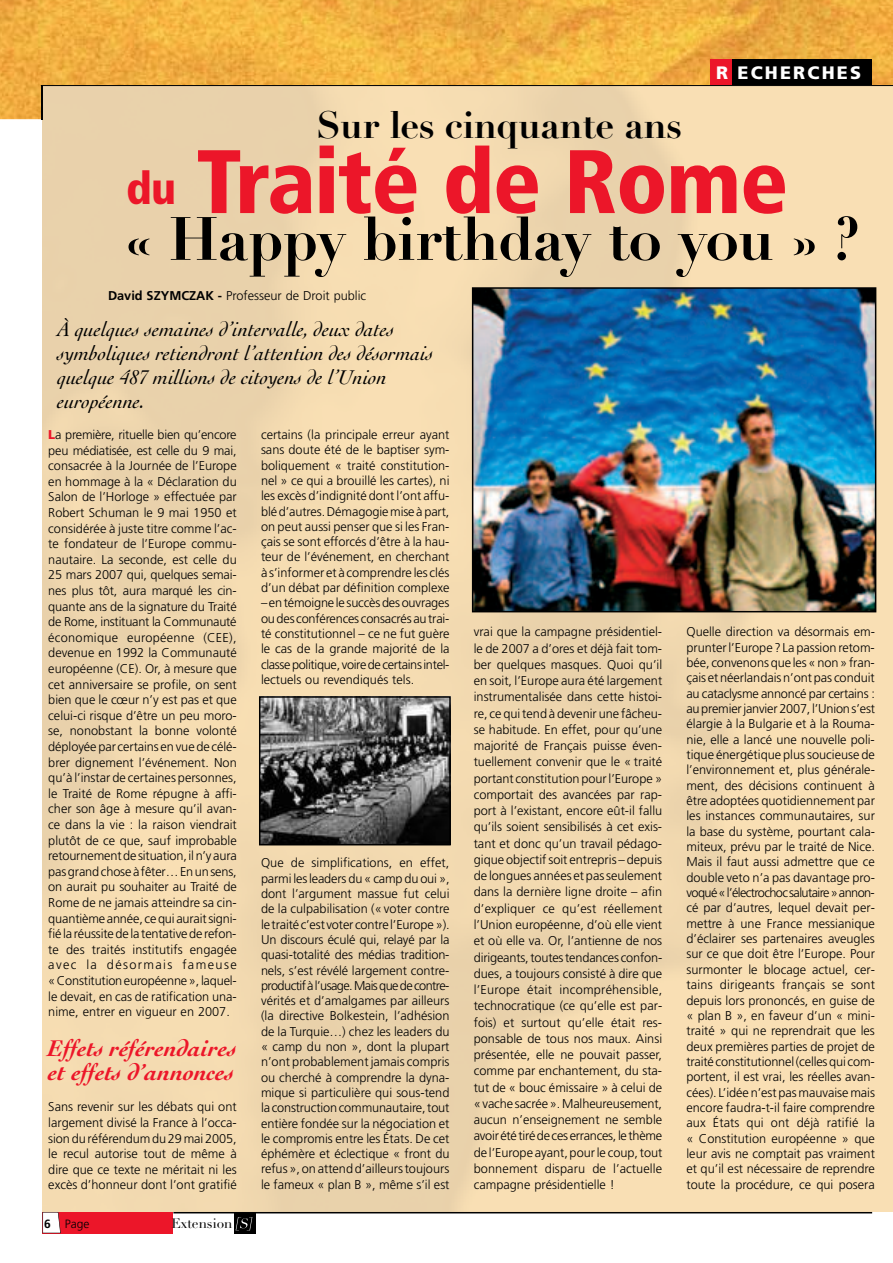
<style>
.page{position:relative;width:893px;height:1263px;background:#fff}
.page>*{position:absolute;margin:0;border:0;box-sizing:border-box;transform-origin:0 0}
.t1{font:900 condensed 90px "Frutiger";letter-spacing:-.015em;color:#ec1629}
.t2{font:700 60px "Didot LH";letter-spacing:-.015em;color:#000}
.t3{font:700 37.5px "Didot LH";letter-spacing:-.015em;color:#000}
.t4{font:italic 700 24px/24.3px "Cochin";color:#ec1629}
.t5{font:italic 21px/24px "Cochin";color:#000}
.t6{font:900 18px "Frutiger";letter-spacing:.12em;color:#fff}
.t7{font:13.5px "Didot LH";color:#000}
.t8{font:300 12.75px/15.3px "Frutiger";color:#000;text-align:justify}
.t9{font:300 12px "Frutiger";color:#000}
.s1{font-size:45px}
.s2{font-weight:700}
.s3{font-weight:900;color:#ec1629}
</style>
<div class="page">
<div style="left:43px;top:85px;width:849px;height:1127px;background:#f9dfb4"></div>
<img style="left:0;top:0;width:892px;height:119px">
<hr style="left:41px;top:85px;width:2px;height:34px;background:#000">
<hr style="left:41px;top:85px;width:851px;height:1px;background:#000">
<div style="left:731px;top:60px;width:141px;height:25px;background:#000"></div>
<div style="left:710px;top:60px;width:21px;height:25px;background:#ec1629"></div>
<hr style="left:173px;top:1212px;width:699px;height:1px;background:#000">
<div style="left:234px;top:1212px;width:21px;height:21px;background:#000"></div>
<svg style="left:235px;top:1217px;width:17px;height:13px"></svg>
<div style="left:43px;top:1212px;width:130px;height:21px;background:#ec1629"></div>
<svg style="left:43px;top:1212px;width:18px;height:21px"></svg>
<img style="left:475px;top:290px;width:398px;height:319px">
<div style="left:472px;top:287px;width:404px;height:325px;border:2px solid #000"></div>
<img style="left:262px;top:699px;width:186px;height:143px">
<div style="left:259px;top:696px;width:192px;height:149px;border:2px solid #000"></div>
<h3 class="t6" style="left:716px;top:65px;width:146px">R ECHERCHES</h3>
<h3 class="t3" style="left:316px;top:111px;width:367px">Sur les cinquante ans</h3>
<h1 class="t1" style="left:126px;top:146px;width:663px"><span class="s1">du</span> Traité de Rome</h1>
<h2 class="t2" style="left:126px;top:217px;width:736px">« Happy birthday to you » ?</h2>
<p class="t8" style="left:108px;top:289px;width:260px"><span class="s2">David SZYMCZAK -</span> Professeur de Droit public</p>
<h3 class="t5" style="left:57px;top:319px;width:377px">À quelques semaines d’intervalle, deux dates symboliques retiendront l’attention des désormais quelque 487 millions de citoyens de l’Union européenne.</h3>
<p class="t8" style="left:48px;top:428px;width:190px"><span class="s3">L</span>a première, rituelle bien qu’encore peu médiatisée, est celle du 9 mai, consacrée à la Journée de l’Europe en hommage à la « Déclaration du Salon de l’Horloge » effectuée par Robert Schuman le 9 mai 1950 et considérée à juste titre comme l’ac&shy;te fondateur de l’Europe commu&shy;nautaire. La seconde, est celle du 25 mars 2007 qui, quelques semai&shy;nes plus tôt, aura marqué les cin&shy;quante ans de la signature du Traité de Rome, instituant la Communauté économique européenne (CEE), devenue en 1992 la Communauté européenne (CE). Or, à mesure que cet anniversaire se profile, on sent bien que le cœur n’y est pas et que celui-ci risque d’être un peu moro&shy;se, nonobstant la bonne volonté déployée par certains en vue de célé&shy;brer dignement l’événement. Non qu’à l’instar de certaines personnes, le Traité de Rome répugne à affi&shy;cher son âge à mesure qu’il avan&shy;ce dans la vie : la raison viendrait plutôt de ce que, sauf improbable retournement de situation, il n’y aura pas grand chose à fêter… En un sens, on aurait pu souhaiter au Traité de Rome de ne jamais atteindre sa cin&shy;quantième année, ce qui aurait signi&shy;fié la réussite de la tentative de refon&shy;te des traités institutifs engagée avec la désormais fameuse « Constitution européenne », laquel&shy;le devait, en cas de ratification una&shy;nime, entrer en vigueur en 2007.</p>
<h3 class="t4" style="left:48px;top:1038px;width:190px">Effets référendaires et effets d’annonces</h3>
<p class="t8" style="left:48px;top:1100px;width:190px">Sans revenir sur les débats qui ont largement divisé la France à l’occa&shy;sion du référendum du 29 mai 2005, le recul autorise tout de même à dire que ce texte ne méritait ni les excès d’honneur dont l’ont gratifié</p>
<p class="t9" style="left:44px;top:1219px;width:47px"><span class="s2">6</span> Page</p>
<p class="t7" style="left:171px;top:1218px;width:62px">Extension</p>
<p class="t8" style="left:261px;top:428px;width:190px">certains (la principale erreur ayant sans doute été de le baptiser sym&shy;boliquement « traité constitution&shy;nel » ce qui a brouillé les cartes), ni les excès d’indignité dont l’ont affu&shy;blé d’autres. Démagogie mise à part, on peut aussi penser que si les Fran&shy;çais se sont efforcés d’être à la hau&shy;teur de l’événement, en cherchant à s’informer et à comprendre les clés d’un débat par définition complexe</p>
<p class="t8" style="left:261px;top:596px;width:190px">– en témoigne le succès des ouvrages ou des conférences consacrés au trai&shy;té constitutionnel – ce ne fut guère le cas de la grande majorité de la classe politique, voire de certains intel&shy;lectuels ou revendiqués tels.</p>
<p class="t8" style="left:261px;top:856px;width:190px">Que de simplifications, en effet, parmi les leaders du « camp du oui », dont l’argument massue fut celui de la culpabilisation (« voter contre le traité c’est voter contre l’Europe »).<br>Un discours éculé qui, relayé par la quasi-totalité des médias tradition&shy;nels, s’est révélé largement contre&shy;productif à l’usage. Mais que de contre&shy;vérités et d’amalgames par ailleurs (la directive Bolkestein, l’adhésion de la Turquie…) chez les leaders du « camp du non », dont la plupart n’ont probablement jamais compris ou cherché à comprendre la dyna&shy;mique si particulière qui sous-tend la construction communautaire, tout entière fondée sur la négociation et le compromis entre les États. De cet éphémère et éclectique « front du refus », on attend d’ailleurs toujours le fameux « plan B », même s’il est</p>
<p class="t8" style="left:473px;top:625px;width:190px;line-height:16.2px">vrai que la campagne présidentiel&shy;le de 2007 a d’ores et déjà fait tom&shy;ber quelques masques. Quoi qu’il en soit, l’Europe aura été largement instrumentalisée dans cette histoi&shy;re, ce qui tend à devenir une fâcheu&shy;se habitude. En effet, pour qu’une majorité de Français puisse éven&shy;tuellement convenir que le « traité portant constitution pour l’Europe » comportait des avancées par rap&shy;port à l’existant, encore eût-il fallu qu’ils soient sensibilisés à cet exis&shy;tant et donc qu’un travail pédago&shy;gique objectif soit entrepris – depuis de longues années et pas seulement dans la dernière ligne droite – afin d’expliquer ce qu’est réellement l’Union européenne, d’où elle vient et où elle va. Or, l’antienne de nos dirigeants, toutes tendances confon&shy;dues, a toujours consisté à dire que l’Europe était incompréhensible, technocratique (ce qu’elle est par&shy;fois) et surtout qu’elle était res&shy;ponsable de tous nos maux. Ainsi présentée, elle ne pouvait passer, comme par enchantement, du sta&shy;tut de « bouc émissaire » à celui de « vache sacrée ». Malheureusement, aucun n’enseignement ne semble avoir été tiré de ces errances, le thème de l’Europe ayant, pour le coup, tout bonnement disparu de l’actuelle campagne présidentielle !</p>
<p class="t8" style="left:686px;top:625px;width:190px">Quelle direction va désormais em&shy;prunter l’Europe ? La passion retom&shy;bée, convenons que les « non » fran&shy;çais et néerlandais n’ont pas conduit au cataclysme annoncé par certains : au premier janvier 2007, l’Union s’est élargie à la Bulgarie et à la Rouma&shy;nie, elle a lancé une nouvelle poli&shy;tique énergétique plus soucieuse de l’environnement et, plus générale&shy;ment, des décisions continuent à être adoptées quotidiennement par les instances communautaires, sur la base du système, pourtant cala&shy;miteux, prévu par le traité de Nice.<br>Mais il faut aussi admettre que ce double veto n’a pas davantage pro&shy;voqué « l’électrochoc salutaire » annon&shy;cé par d’autres, lequel devait per&shy;mettre à une France messianique d’éclairer ses partenaires aveugles sur ce que doit être l’Europe. Pour surmonter le blocage actuel, cer&shy;tains dirigeants français se sont depuis lors prononcés, en guise de « plan B », en faveur d’un « mini&shy;traité » qui ne reprendrait que les deux premières parties de projet de traité constitutionnel (celles qui com&shy;portent, il est vrai, les réelles avan&shy;cées). L’idée n’est pas mauvaise mais encore faudra-t-il faire comprendre aux États qui ont déjà ratifié la « Constitution européenne » que leur avis ne comptait pas vraiment et qu’il est nécessaire de reprendre toute la procédure, ce qui posera</p>
</div>
